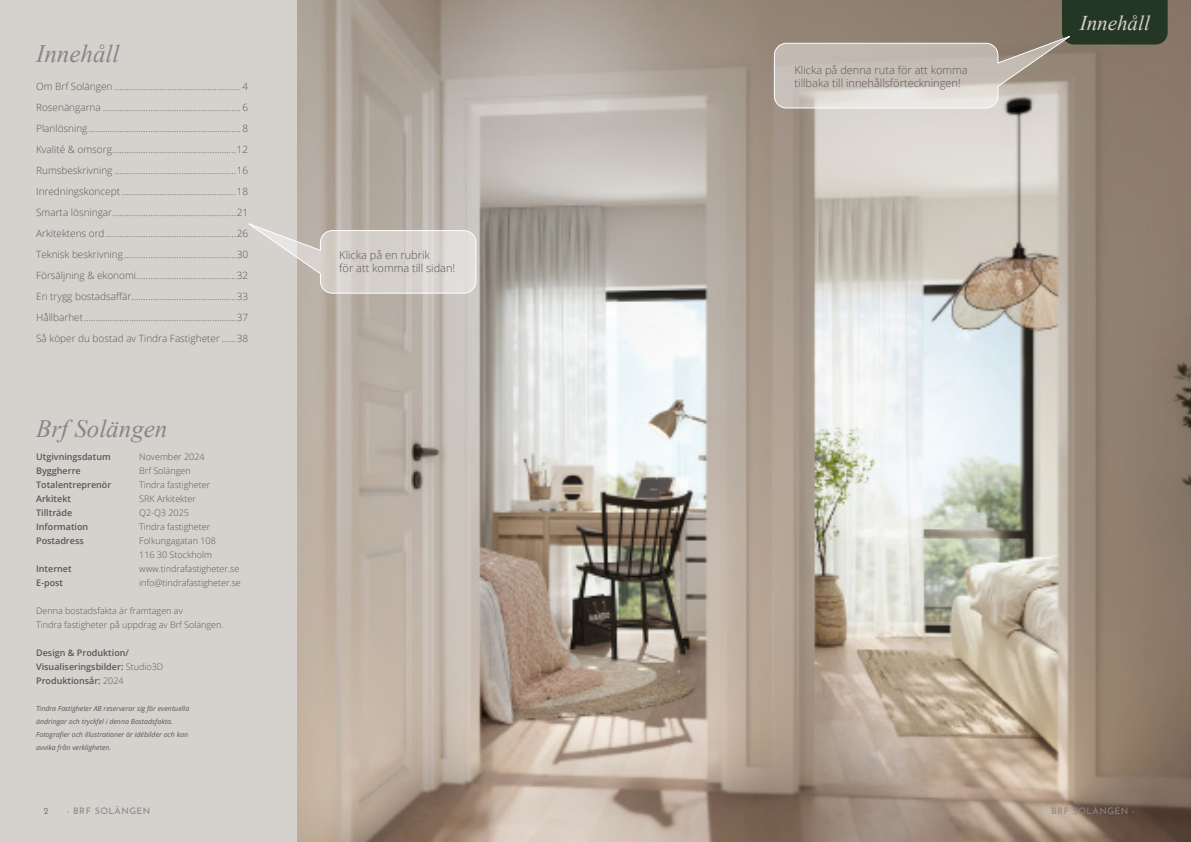
<style>
.page{position:relative;width:1191px;height:842px;background:#fff}
.page>*{position:absolute;margin:0;border:0;box-sizing:border-box;transform-origin:0 0}
.t1{font:italic 25px "Times New Roman";color:#878787}
.t2{font:italic 21px "Times New Roman";color:#d5d2ce}
.t3{font:300 11px/13px "Open Sans";color:#575756}
.t4{font:300 10px/21px "Open Sans";color:#575756;text-align:justify}
.t5{font:300 9px/14px "Open Sans";color:#575756}
.t6{font:600 9px/14px "Open Sans";color:#575756}
.t7{font:9px "Josefin Sans";letter-spacing:.05em;color:#878787}
.t8{font:300 9px "Josefin Sans";color:#403b33}
.t9{font:italic 7px/13px "Open Sans";color:#575756}
.s1{font-weight:300}
.s2{font-weight:300;color:#403b33}
</style>
<div class="page">
<div style="left:0;top:0;width:298px;height:842px;background:#d5d2ce"></div>
<img style="left:298px;top:0;width:893px;height:842px">
<svg style="left:248px;top:220px;width:229px;height:74px"></svg>
<svg style="left:773px;top:0;width:394px;height:109px;background:#9b9387"></svg>
<h1 class="t1" style="left:36px;top:36px;width:85px">Innehåll</h1>
<p class="t4" style="left:36px;top:75px;width:214px">Om Brf Solängen ..................................................... 4<br>Rosenängarna .......................................................... 6<br>Planlösning................................................................ 8<br>Kvalité &amp; omsorg....................................................12<br>Rumsbeskrivning ...................................................16<br>Inredningskoncept ................................................18<br>Smarta lösningar....................................................21<br>Arkitektens ord.......................................................26<br>Teknisk beskrivning...............................................30<br>Försäljning &amp; ekonomi..........................................32<br>En trygg bostadsaffär............................................33<br>Hållbarhet................................................................37<br>Så köper du bostad av Tindra Fastigheter ......38</p>
<h1 class="t1" style="left:36px;top:411px;width:133px">Brf Solängen</h1>
<p class="t6" style="left:36px;top:449px;width:76px">Utgivningsdatum</p>
<p class="t5" style="left:139px;top:449px;width:67px">November 2024</p>
<p class="t6" style="left:36px;top:463px;width:46px">Byggherre</p>
<p class="t5" style="left:139px;top:463px;width:53px">Brf Solängen</p>
<p class="t6" style="left:36px;top:477px;width:77px">Totalentreprenör</p>
<p class="t5" style="left:139px;top:477px;width:73px">Tindra fastigheter</p>
<p class="t6" style="left:36px;top:491px;width:36px">Arkitekt</p>
<p class="t5" style="left:139px;top:491px;width:58px">SRK Arkitekter</p>
<p class="t6" style="left:36px;top:505px;width:38px">Tillträde</p>
<p class="t5" style="left:139px;top:505px;width:51px">Q2-Q3 2025</p>
<p class="t6" style="left:36px;top:519px;width:54px">Information</p>
<p class="t5" style="left:139px;top:519px;width:73px">Tindra fastigheter</p>
<p class="t6" style="left:36px;top:533px;width:49px">Postadress</p>
<p class="t5" style="left:139px;top:533px;width:78px">Folkungagatan 108<br>116 30 Stockholm</p>
<p class="t6" style="left:36px;top:561px;width:37px">Internet</p>
<p class="t5" style="left:139px;top:561px;width:102px">www.tindrafastigheter.se</p>
<p class="t6" style="left:36px;top:575px;width:28px">E-post</p>
<p class="t5" style="left:139px;top:575px;width:103px">info@tindrafastigheter.se</p>
<p class="t5" style="left:36px;top:603px;width:189px">Denna bostadsfakta är framtagen av<br>Tindra fastigheter på uppdrag av Brf Solängen.</p>
<p class="t6" style="left:36px;top:645px;width:128px">Design &amp; Produktion/<br>Visualiseringsbilder: <span class="s1">Studio3D<br></span>Produktionsår: <span class="s1">2024</span></p>
<p class="t9" style="left:36px;top:701px;width:155px">Tindra Fastigheter AB reserverar sig för eventuella ändringar och tryckfel i denna Bostadsfakta.<br>Fotografier och illustrationer är idébilder och kan avvika från verkligheten.</p>
<p class="t3" style="left:339px;top:248px;width:117px">Klicka på en rubrik<br>för att komma till sidan!</p>
<p class="t3" style="left:794px;top:63px;width:175px">Klicka på denna ruta för att komma tillbaka till innehållsförteckningen!</p>
<h2 class="t2" style="left:1079px;top:8px;width:71px">Innehåll</h2>
<p class="t8" style="left:44px;top:804px;width:6px">2</p>
<p class="t7" style="left:67px;top:804px;width:85px">- BRF SOLÄNGEN</p>
<p class="t7" style="left:1051px;top:804px;width:98px">BRF SOLÄNGEN - <span class="s2">3</span></p>
</div>
